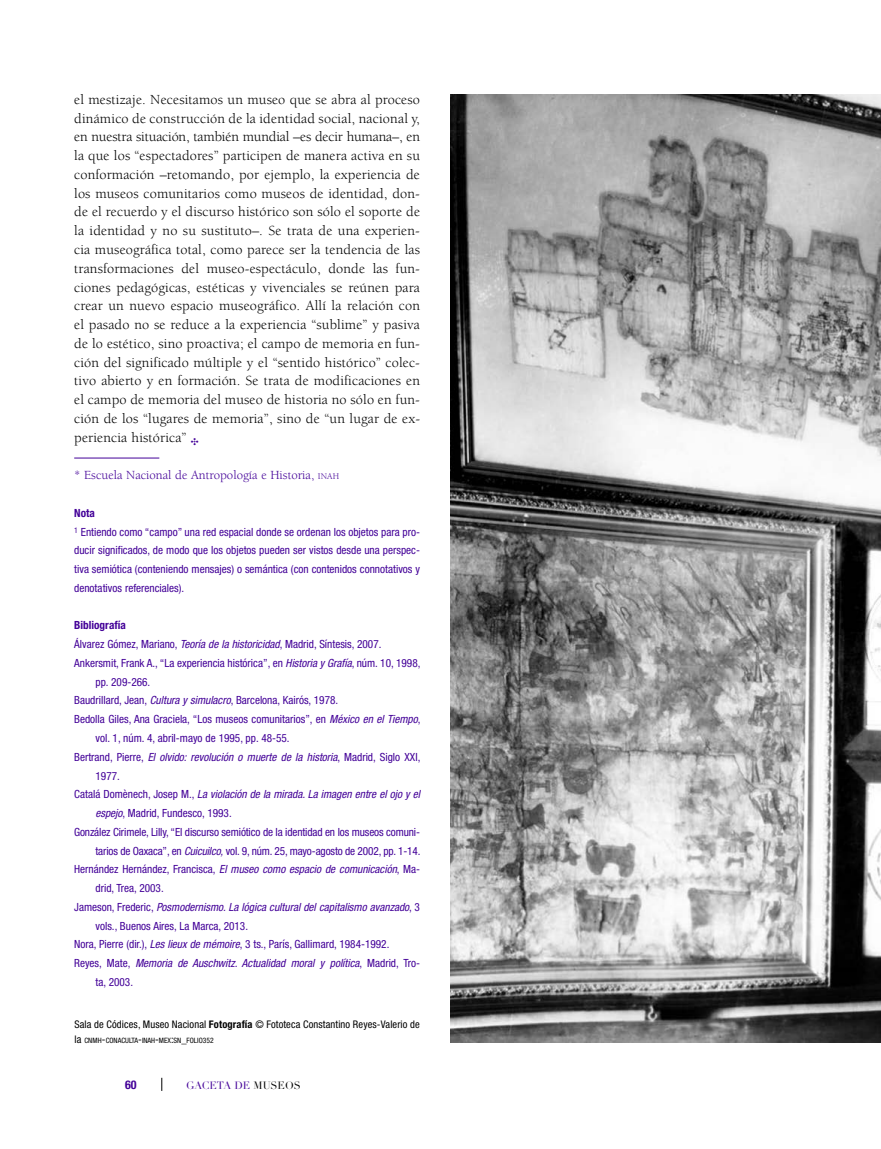
<style>
.page{position:relative;width:881px;height:1149px;background:#fff}
.page>*{position:absolute;margin:0;border:0;box-sizing:border-box;transform-origin:0 0}
.t1{font:14.25px/18.8px "Berkeley";letter-spacing:.01em;color:#000;text-align:justify}
.t2{font:12.75px "Berkeley";color:#430098}
.t3{font:700 condensed 12px "Helvetica Neue";color:#430098}
.t4{font:condensed 11.25px/18.8px "Helvetica Neue";color:#430098}
.t5{font:italic condensed 11.25px "Helvetica Neue";color:#430098}
.t6{font:700 condensed 11.25px "Helvetica Neue";color:#430098}
.t7{font:condensed 10.5px "Helvetica Neue";letter-spacing:.01em;color:#000}
.t8{font:10.5px "Didot LH";color:#430098}
.t9{font:condensed 7.35px "Helvetica Neue";color:#000}
.s1{color:#430098}
.s2{font-size:8.85px}
.s3{font-weight:700}
.s4{font-style:italic}
.s5{font-style:normal}
.s6{font-size:10.5px}
.s7{font-size:7.5px}
.s8{color:#000}
</style>
<div class="page">
<svg style="left:161px;top:1077px;width:1px;height:13px"></svg>
<hr style="left:74px;top:457px;width:85px;height:1px;background:#430098">
<img style="left:450px;top:94px;width:430px;height:947px">
<p class="t1" style="left:74px;top:90px;width:347px">el mestizaje. Necesitamos un museo que se abra al proceso dinámico de construcción de la identidad social, nacional y, en nuestra situación, también mundial –es decir humana–, en la que los “espectadores” participen de manera activa en su conformación –retomando, por ejemplo, la experiencia de los museos comunitarios como museos de identidad, don&shy;de el recuerdo y el discurso histórico son sólo el soporte de la identidad y no su sustituto–. Se trata de una experien&shy;cia museográfica total, como parece ser la tendencia de las transformaciones del museo-espectáculo, donde las fun&shy;ciones pedagógicas, estéticas y vivenciales se reúnen para crear un nuevo espacio museográfico. Allí la relación con el pasado no se reduce a la experiencia “sublime” y pasiva de lo estético, sino proactiva; el campo de memoria en fun&shy;ción del significado múltiple y el “sentido histórico” colec&shy;tivo abierto y en formación. Se trata de modificaciones en el campo de memoria del museo de historia no sólo en fun&shy;ción de los “lugares de memoria”, sino de “un lugar de ex&shy;periencia histórica” <span class="s1">✣</span></p>
<p class="t2" style="left:74px;top:468px;width:266px">* Escuela Nacional de Antropología e Historia, <span class="s2">inah</span></p>
<p class="t4" style="left:74px;top:503px;width:347px"><span class="s3">Nota<br></span><sup>1</sup> Entiendo como “campo” una red espacial donde se ordenan los objetos para pro&shy;ducir significados, de modo que los objetos pueden ser vistos desde una perspec&shy;tiva semiótica (conteniendo mensajes) o semántica (con contenidos connotativos y denotativos referenciales).</p>
<p class="t6" style="left:74px;top:618px;width:53px">Bibliografía</p>
<p class="t4" style="left:74px;top:634px;width:308px">Álvarez Gómez, Mariano, <span class="s4">Teoría de la historicidad</span>, Madrid, Síntesis, 2007.</p>
<p class="t4" style="left:74px;top:653px;width:347px">Ankersmit, Frank A., “La experiencia histórica”, en <span class="s4">Historia y Grafía</span>, núm. 10, 1998,</p>
<p class="t4" style="left:95px;top:672px;width:56px">pp. 209-266.</p>
<p class="t4" style="left:74px;top:690px;width:265px">Baudrillard, Jean, <span class="s4">Cultura y simulacro</span>, Barcelona, Kairós, 1978.</p>
<p class="t4" style="left:74px;top:709px;width:347px">Bedolla Giles, Ana Graciela, “Los museos comunitarios”, en <span class="s4">México en el Tiempo</span>,</p>
<p class="t4" style="left:95px;top:728px;width:195px">vol. 1, núm. 4, abril-mayo de 1995, pp. 48-55.</p>
<p class="t5" style="left:74px;top:750px;width:347px"><span class="s5">Bertrand, Pierre,</span> El olvido: revolución o muerte de la historia<span class="s5">, Madrid, Siglo XXI,</span></p>
<p class="t4" style="left:95px;top:765px;width:26px">1977.</p>
<p class="t5" style="left:74px;top:787px;width:347px"><span class="s5">Catalá Domènech, Josep M.,</span> La violación de la mirada. La imagen entre el ojo y el</p>
<p class="t4" style="left:95px;top:803px;width:138px"><span class="s4">espejo</span>, Madrid, Fundesco, 1993.</p>
<p class="t4" style="left:74px;top:822px;width:347px">González Cirimele, Lilly, “El discurso semiótico de la identidad en los museos comuni-</p>
<p class="t4" style="left:95px;top:840px;width:326px">tarios de Oaxaca”, en <span class="s4">Cuicuilco,</span> vol. 9, núm. 25, mayo-agosto de 2002, pp. 1-14.</p>
<p class="t4" style="left:74px;top:859px;width:347px">Hernández Hernández, Francisca, <span class="s4">El museo como espacio de comunicación</span>, Ma-</p>
<p class="t4" style="left:95px;top:878px;width:70px">drid, Trea, 2003.</p>
<p class="t5" style="left:74px;top:900px;width:347px"><span class="s5">Jameson, Frederic,</span> Posmodernismo. La lógica cultural del capitalismo avanzado<span class="s5">, 3</span></p>
<p class="t4" style="left:95px;top:915px;width:154px">vols., Buenos Aires, La Marca, 2013.</p>
<p class="t4" style="left:74px;top:934px;width:316px">Nora, Pierre (dir.), <span class="s4">Les lieux de mémoire</span>, 3 ts., París, Gallimard, 1984-1992.</p>
<p class="t5" style="left:74px;top:956px;width:347px"><span class="s5">Reyes, Mate,</span> Memoria de Auschwitz. Actualidad moral y política<span class="s5">, Madrid, Tro-</span></p>
<p class="t4" style="left:95px;top:972px;width:39px">ta, 2003.</p>
<p class="t7" style="left:74px;top:1017px;width:347px">Sala de Códices, Museo Nacional <span class="s3">Fotografía</span> © Fototeca Constantino Reyes-Valerio de</p>
<p class="t9" style="left:74px;top:1035px;width:141px"><span class="s6">la</span> CNMH<span class="s6">-</span>CONACULTA<span class="s6">-</span>INAH<span class="s6">-</span>MEX<span class="s6">:</span>SN<span class="s6">_</span>FOLIO<span class="s7">352</span></p>
<p class="t3" style="left:125px;top:1077px;width:13px">60</p>
<p class="t8" style="left:186px;top:1078px;width:116px">GACETA DE <span class="s8">MUSEOS</span></p>
</div>
